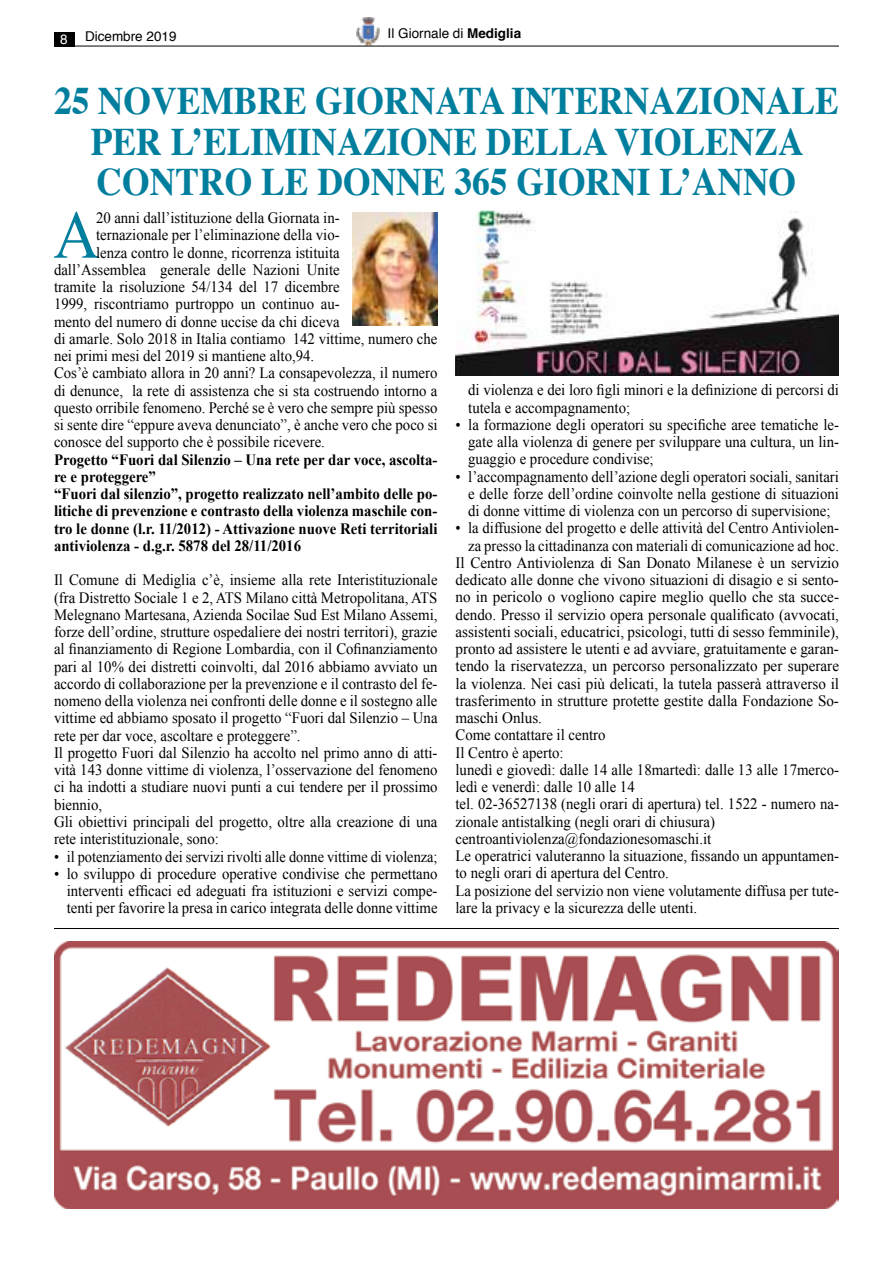
<style>
.page{position:relative;width:893px;height:1263px;background:#fff}
.page>*{position:absolute;margin:0;border:0;box-sizing:border-box;transform-origin:0 0}
.t1{font:67.8px "Times New Roman";color:#007e9d;scale:.94 1}
.t2{font:700 39px/40.5px "Times";color:#007e9d;text-align:center;scale:.91 1}
.t3{font:15.75px/17.2px "Times New Roman";color:#000;text-align:justify;scale:.94 1}
.t4{font:15.75px "Times New Roman";color:#000;scale:.96 1}
.t5{font:700 15.75px/17.2px "Times New Roman";color:#000;scale:.94 1}
.t6{font:15.75px "Times New Roman";color:#000;scale:.93 1}
.t7{font:15.75px "Times New Roman";color:#000;scale:.91 1}
.t8{font:13.5px "Helvetica";color:#000}
.t9{font:13.5px "Helvetica";color:#fff}
.s1{font-weight:700}
</style>
<div class="page">
<img style="left:356px;top:17px;width:24px;height:29px">
<div style="left:54px;top:32px;width:20px;height:14px;background:#000"></div>
<hr style="left:54px;top:46px;width:785px;height:1px;background:#000">
<hr style="left:54px;top:928px;width:785px;height:1px;background:#000">
<img style="left:54px;top:941px;width:785px;height:268px">
<img style="left:455px;top:210px;width:384px;height:166px">
<img style="left:352px;top:213px;width:85px;height:112px">
<p class="t9" style="left:60px;top:29px;width:9px">8</p>
<p class="t8" style="left:85px;top:26px;width:93px">Dicembre 2019</p>
<p class="t8" style="left:388px;top:23px;width:135px">Il Giornale di <span class="s1">Mediglia</span></p>
<h2 class="t2" style="left:54px;top:77px;width:864px">25 NOVEMBRE GIORNATA INTERNAZIONALE<br>PER L’ELIMINAZIONE DELLA VIOLENZA<br>CONTRO LE DONNE 365 GIORNI L’ANNO</h2>
<h1 class="t1" style="left:54px;top:189px;width:49px">A</h1>
<p class="t3" style="left:96px;top:209px;width:261px">20 anni dall’istituzione della Giornata in-</p>
<p class="t3" style="left:96px;top:226px;width:261px">ternazionale per l’eliminazione della vio-</p>
<p class="t3" style="left:96px;top:244px;width:261px">lenza contro le donne, ricorrenza istituita</p>
<p class="t3" style="left:54px;top:261px;width:305px">dall’Assemblea generale delle Nazioni Unite</p>
<p class="t3" style="left:54px;top:278px;width:305px">tramite la risoluzione 54/134 del 17 dicembre</p>
<p class="t3" style="left:54px;top:295px;width:305px">1999, riscontriamo purtroppo un continuo au-</p>
<p class="t3" style="left:54px;top:313px;width:305px">mento del numero di donne uccise da chi diceva</p>
<p class="t3" style="left:54px;top:330px;width:409px">di amarle. Solo 2018 in Italia contiamo 142 vittime, numero che</p>
<p class="t3" style="left:54px;top:347px;width:278px">nei primi mesi del 2019 si mantiene alto,94.</p>
<p class="t3" style="left:54px;top:364px;width:409px">Cos’è cambiato allora in 20 anni? La consapevolezza, il numero</p>
<p class="t3" style="left:54px;top:381px;width:410px">di denunce, la rete di assistenza che si sta costruendo intorno a</p>
<p class="t3" style="left:54px;top:399px;width:409px">questo orribile fenomeno. Perché se è vero che sempre più spesso</p>
<p class="t3" style="left:54px;top:416px;width:410px">si sente dire “eppure aveva denunciato”, è anche vero che poco si</p>
<p class="t3" style="left:54px;top:433px;width:290px">conosce del supporto che è possibile ricevere.</p>
<p class="t5" style="left:54px;top:450px;width:410px">Progetto “Fuori dal Silenzio – Una rete per dar voce, ascolta&shy;re e proteggere”<br>“Fuori dal silenzio”, progetto realizzato nell’ambito delle po&shy;litiche di prevenzione e contrasto della violenza maschile con&shy;tro le donne (l.r. 11/2012) - Attivazione nuove Reti territoriali antiviolenza - d.g.r. 5878 del 28/11/2016</p>
<p class="t3" style="left:54px;top:571px;width:410px;text-align:left">Il Comune di Mediglia c’è, insieme alla rete Interistituzionale (fra Distretto Sociale 1 e 2, AT S Milano città Metropolitana, AT S Melegnano Martesana, Azienda Socilae Sud Est Milano Assemi, forze dell’ordine, strutture ospedaliere dei nostri territori), grazie al finanziamento di Regione Lombardia, con il Cofinanziamento pari al 10% dei distretti coinvolti, dal 2016 abbiamo avviato un accordo di collaborazione per la prevenzione e il contrasto del fe&shy;nomeno della violenza nei confronti delle donne e il sostegno alle vittime ed abbiamo sposato il progetto “Fuori dal Silenzio – Una rete per dar voce, ascoltare e proteggere”.<br>Il progetto Fuori dal Silenzio ha accolto nel primo anno di atti&shy;vità 143 donne vittime di violenza, l’osservazione del fenomeno ci ha indotti a studiare nuovi punti a cui tendere per il prossimo biennio,<br>Gli obiettivi principali del progetto, oltre alla creazione di una rete interistituzionale, sono:</p>
<p class="t7" style="left:54px;top:846px;width:423px">• il potenziamento dei servizi rivolti alle donne vittime di violenza;</p>
<p class="t3" style="left:67px;top:865px;width:396px;text-indent:-13px">• lo sviluppo di procedure operative condivise che permettano interventi efficaci ed adeguati fra istituzioni e servizi compe&shy;tenti per favorire la presa in carico integrata delle donne vittime</p>
<p class="t3" style="left:468px;top:381px;width:396px">di violenza e dei loro figli minori e la definizione di percorsi di tutela e accompagnamento;</p>
<p class="t3" style="left:468px;top:416px;width:396px;text-indent:-13px">• la formazione degli operatori su specifiche aree tematiche le&shy;gate alla violenza di genere per sviluppare una cultura, un lin&shy;guaggio e procedure condivise;</p>
<p class="t3" style="left:468px;top:467px;width:396px;text-indent:-13px">• l’accompagnamento dell’azione degli operatori sociali, sanitari e delle forze dell’ordine coinvolte nella gestione di situazioni di donne vittime di violenza con un percorso di supervisione;</p>
<p class="t6" style="left:455px;top:518px;width:414px">• la diffusione del progetto e delle attività del Centro Antiviolen-</p>
<p class="t6" style="left:468px;top:535px;width:400px">za presso la cittadinanza con materiali di comunicazione ad hoc.</p>
<p class="t4" style="left:455px;top:552px;width:401px">Il Centro Antiviolenza di San Donato Milanese è un servizio</p>
<p class="t4" style="left:455px;top:569px;width:401px">dedicato alle donne che vivono situazioni di disagio e si sento-</p>
<p class="t4" style="left:455px;top:587px;width:401px">no in pericolo o vogliono capire meglio quello che sta succe-</p>
<p class="t4" style="left:455px;top:604px;width:401px">dendo. Presso il servizio opera personale qualificato (avvocati,</p>
<p class="t4" style="left:455px;top:621px;width:401px">assistenti sociali, educatrici, psicologi, tutti di sesso femminile),</p>
<p class="t4" style="left:455px;top:638px;width:401px">pronto ad assistere le utenti e ad avviare, gratuitamente e garan-</p>
<p class="t4" style="left:455px;top:655px;width:401px">tendo la riservatezza, un percorso personalizzato per superare</p>
<p class="t4" style="left:455px;top:673px;width:401px">la violenza. Nei casi più delicati, la tutela passerà attraverso il</p>
<p class="t4" style="left:455px;top:690px;width:401px">trasferimento in strutture protette gestite dalla Fondazione So-</p>
<p class="t4" style="left:455px;top:707px;width:92px">maschi Onlus.</p>
<p class="t3" style="left:455px;top:726px;width:161px">Come contattare il centro</p>
<p class="t3" style="left:455px;top:743px;width:117px">Il Centro è aperto:</p>
<p class="t3" style="left:455px;top:761px;width:409px">lunedì e giovedì: dalle 14 alle 18martedì: dalle 13 alle 17merco-</p>
<p class="t3" style="left:455px;top:778px;width:192px">ledì e venerdì: dalle 10 alle 14</p>
<p class="t3" style="left:455px;top:795px;width:410px">tel. 02-36527138 (negli orari di apertura) tel. 1522 - numero na-</p>
<p class="t3" style="left:455px;top:812px;width:278px">zionale antistalking (negli orari di chiusura)</p>
<p class="t3" style="left:455px;top:830px;width:274px">centroantiviolenza@fondazionesomaschi.it</p>
<p class="t3" style="left:455px;top:847px;width:410px">Le operatrici valuteranno la situazione, fissando un appuntamen-</p>
<p class="t3" style="left:455px;top:864px;width:229px">to negli orari di apertura del Centro.</p>
<p class="t3" style="left:455px;top:881px;width:410px">La posizione del servizio non viene volutamente diffusa per tute-</p>
<p class="t3" style="left:455px;top:899px;width:259px">lare la privacy e la sicurezza delle utenti.</p>
</div>
